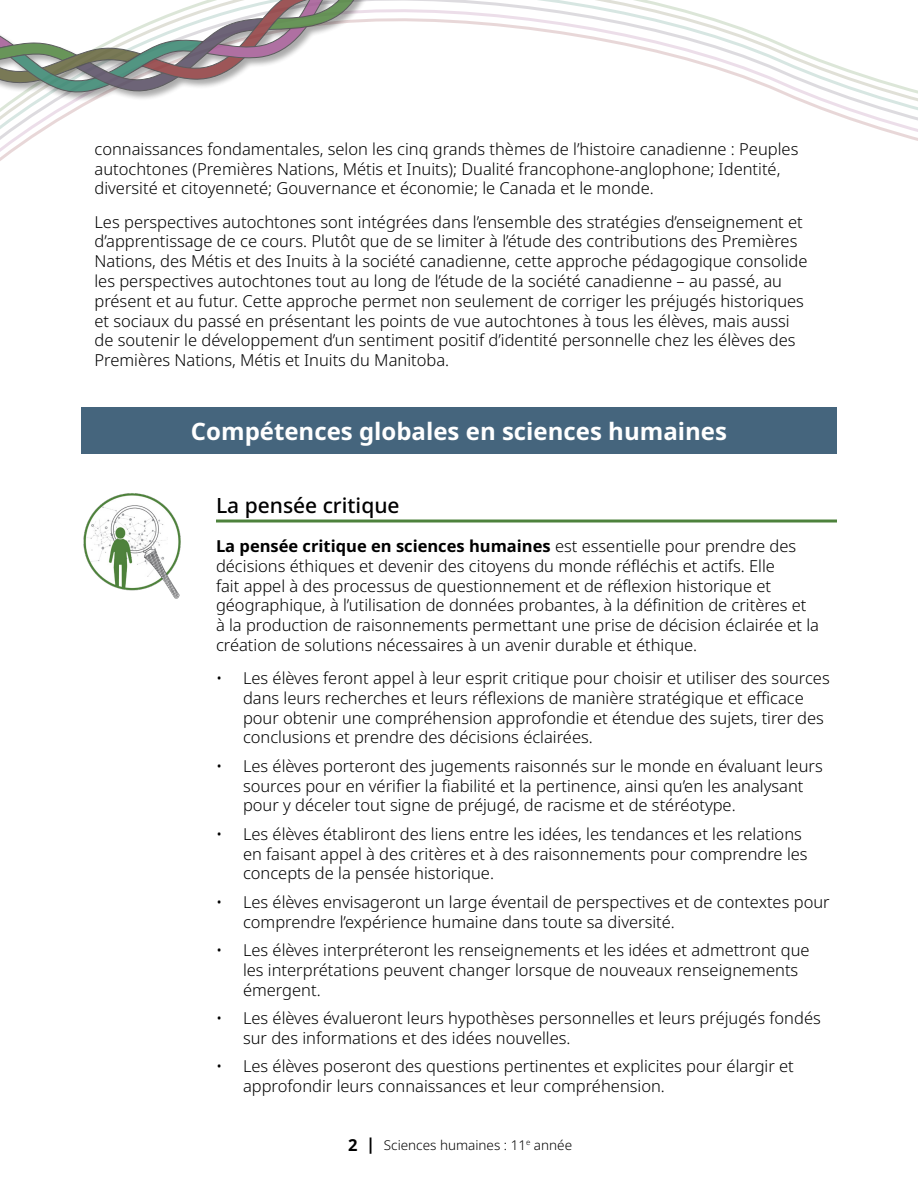
<style>
.page{position:relative;width:918px;height:1188px;background:#fff}
.page>*{position:absolute;margin:0;border:0;box-sizing:border-box;transform-origin:0 0}
.H2_White{font:700 24px "Noto Sans";color:#fff}
.H3_Competency_critical_thinking{font:500 21px "Noto Sans";color:#000}
.Paragraph{font:300 16.5px/19.8px "Noto Sans";color:#000}
.Paragraph_Comepetencies{font:300 16.5px/19.8px "Noto Sans";color:#000}
.t1{font:300 13.5px "Noto Sans";color:#000}
.s1{font-weight:700}
.s2{font-weight:700;font-size:16.5px}
</style>
<div class="page">
<svg style="left:0;top:0;width:918px;height:161px"></svg>
<div style="left:0;top:0;width:515px;height:102px;background:#000;opacity:.4"></div>
<svg style="left:0;top:0;width:407px;height:96px"></svg>
<div style="left:81px;top:408px;width:756px;height:46px;background:#45657d"></div>
<hr style="left:216px;top:520px;width:621px;height:3px;background:#4d823c">
<img style="left:83px;top:493px;width:98px;height:106px">
<p class="Paragraph" style="left:94px;top:139px;width:705px">connaissances fondamentales, selon les cinq grands thèmes de l’histoire canadienne : Peuples autochtones (Premières Nations, Métis et Inuits); Dualité francophone-anglophone; Identité, diversité et citoyenneté; Gouvernance et économie; le Canada et le monde.</p>
<p class="Paragraph" style="left:94px;top:212px;width:715px">Les perspectives autochtones sont intégrées dans l’ensemble des stratégies d’enseignement et d’apprentissage de ce cours. Plutôt que de se limiter à l’étude des contributions des Premières Nations, des Métis et des Inuits à la société canadienne, cette approche pédagogique consolide les perspectives autochtones tout au long de l’étude de la société canadienne – au passé, au présent et au futur. Cette approche permet non seulement de corriger les préjugés historiques et sociaux du passé en présentant les points de vue autochtones à tous les élèves, mais aussi de soutenir le développement d’un sentiment positif d’identité personnelle chez les élèves des Premières Nations, Métis et Inuits du Manitoba.</p>
<h2 class="H2_White" style="left:191px;top:414px;width:538px">Compétences globales en sciences humaines</h2>
<h3 class="H3_Competency_critical_thinking" style="left:216px;top:490px;width:185px">La pensée critique</h3>
<p class="Paragraph_Comepetencies" style="left:216px;top:536px;width:605px"><span class="s1">La pensée critique en sciences humaines</span> est essentielle pour prendre des décisions éthiques et devenir des citoyens du monde réfléchis et actifs. Elle<br>fait appel à des processus de questionnement et de réflexion historique et géographique, à l’utilisation de données probantes, à la définition de critères et à la production de raisonnements permettant une prise de décision éclairée et la création de solutions nécessaires à un avenir durable et éthique.</p>
<p class="Paragraph" style="left:243px;top:668px;width:588px;text-indent:-27px">• Les élèves feront appel à leur esprit critique pour choisir et utiliser des sources dans leurs recherches et leurs réflexions de manière stratégique et efficace pour obtenir une compréhension approfondie et étendue des sujets, tirer des conclusions et prendre des décisions éclairées.</p>
<p class="Paragraph" style="left:243px;top:756px;width:581px;text-indent:-27px">• Les élèves porteront des jugements raisonnés sur le monde en évaluant leurs sources pour en vérifier la fiabilité et la pertinence, ainsi qu’en les analysant pour y déceler tout signe de préjugé, de racisme et de stéréotype.</p>
<p class="Paragraph" style="left:243px;top:824px;width:566px;text-indent:-27px">• Les élèves établiront des liens entre les idées, les tendances et les relations en faisant appel à des critères et à des raisonnements pour comprendre les concepts de la pensée historique.</p>
<p class="Paragraph" style="left:243px;top:892px;width:588px;text-indent:-27px">• Les élèves envisageront un large éventail de perspectives et de contextes pour comprendre l’expérience humaine dans toute sa diversité.</p>
<p class="Paragraph" style="left:243px;top:941px;width:568px;text-indent:-27px">• Les élèves interpréteront les renseignements et les idées et admettront que les interprétations peuvent changer lorsque de nouveaux renseignements émergent.</p>
<p class="Paragraph" style="left:243px;top:1009px;width:579px;text-indent:-27px">• Les élèves évalueront leurs hypothèses personnelles et leurs préjugés fondés sur des informations et des idées nouvelles.</p>
<p class="Paragraph" style="left:243px;top:1057px;width:552px;text-indent:-27px">• Les élèves poseront des questions pertinentes et explicites pour élargir et approfondir leurs connaissances et leur compréhension.</p>
<p class="t1" style="left:348px;top:1135px;width:225px"><span class="s2">2 |</span> Sciences humaines : 11<sup>e</sup> année</p>
</div>
